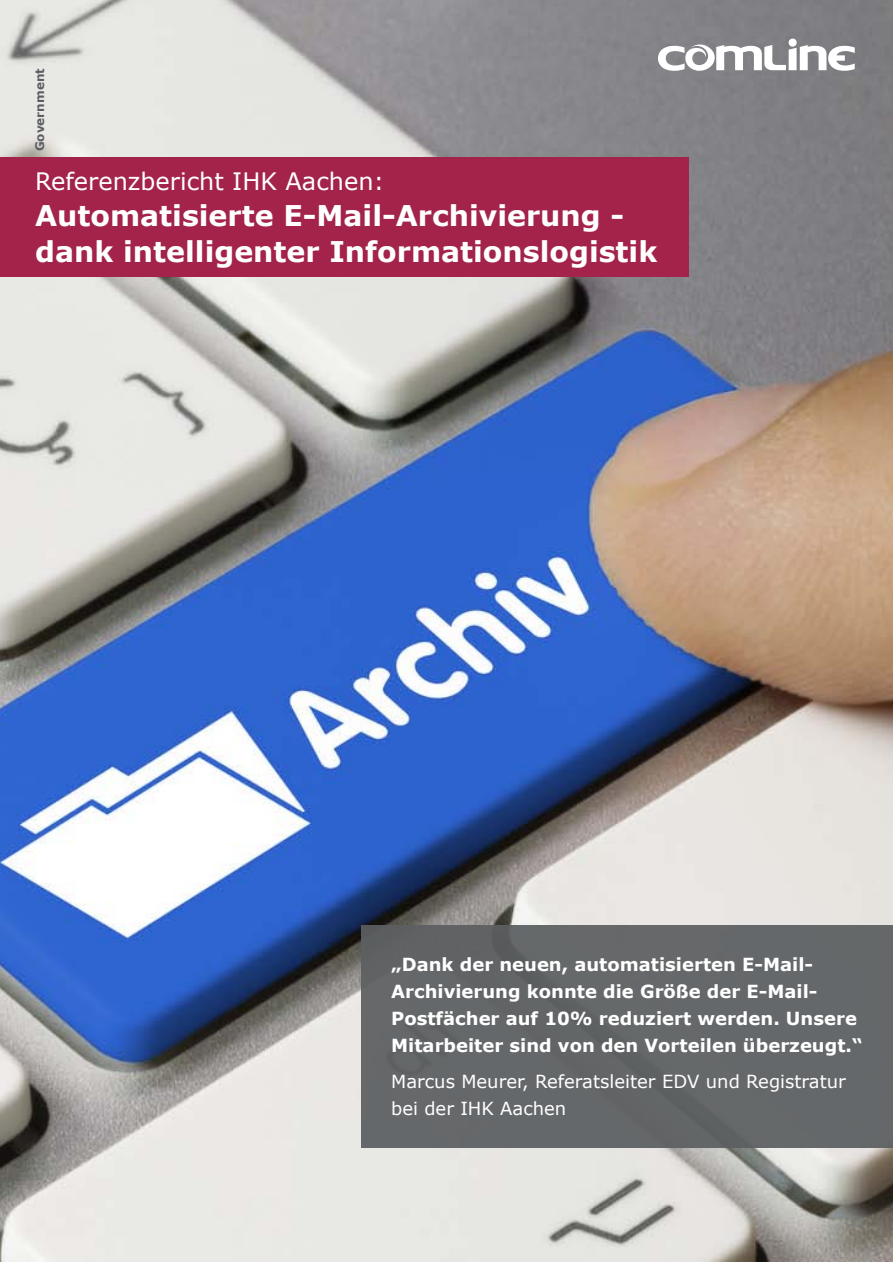
<style>
.page{position:relative;width:893px;height:1263px;background:#fff}
.page>*{position:absolute;margin:0;border:0;box-sizing:border-box;transform-origin:0 0}
.t1{font:700 28.5px/36px "Verdana";color:#fff}
.t2{font:24px "Verdana";color:#fff}
.t3{font:700 18px/27px "Verdana";color:#fff}
.t4{font:18px/27px "Verdana";color:#fff}
.t5{font:700 12px "Verdana";color:#5c5f61}
</style>
<div class="page">
<img style="left:0;top:0;width:893px;height:1261px">
<div style="left:0;top:157px;width:689px;height:119px;background:#a3234a"></div>
<div style="left:361px;top:925px;width:532px;height:223px;background:#65686a"></div>
<svg style="left:658px;top:39px;width:197px;height:32px"></svg>
<p class="t5" style="left:31px;top:151px;width:84px;rotate:-90deg">Government</p>
<p class="t2" style="left:35px;top:165px;width:351px">Referenzbericht IHK Aachen:</p>
<p class="t1" style="left:35px;top:197px;width:624px">Automatisierte E-Mail-Archivierung - dank intelligenter Informationslogistik</p>
<p class="t3" style="left:391px;top:951px;width:467px">„Dank der neuen, automatisierten E-Mail-<br>Archivierung konnte die Größe der E-Mail-<br>Postfächer auf 10% reduziert werden. Unsere</p>
<p class="t3" style="left:391px;top:1032px;width:473px">Mitarbeiter sind von den Vorteilen überzeugt.“</p>
<p class="t4" style="left:391px;top:1068px;width:456px">Marcus Meurer, Referatsleiter EDV und Registratur bei der IHK Aachen</p>
</div>
